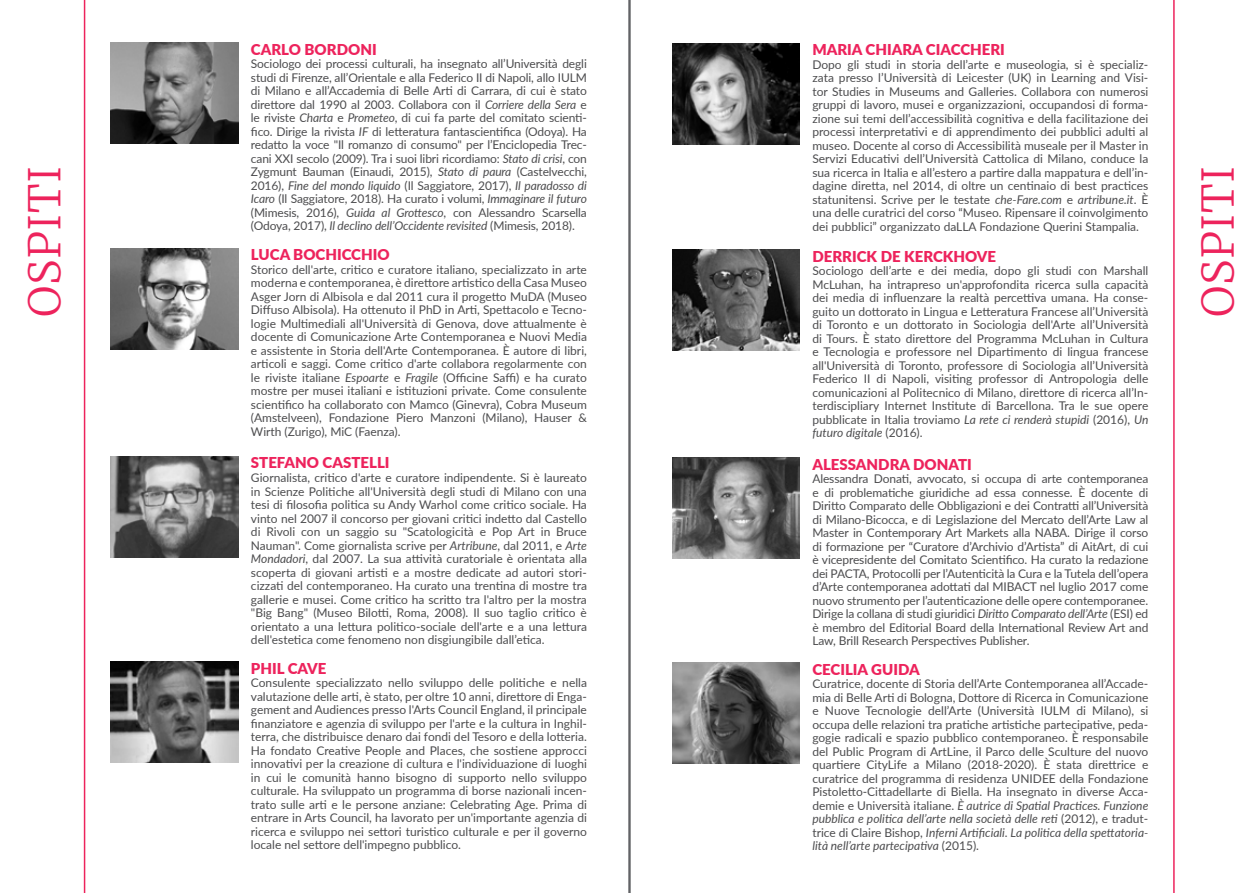
<style>
.page{position:relative;width:1259px;height:893px;background:#fff}
.page>*{position:absolute;margin:0;border:0;box-sizing:border-box;transform-origin:0 0}
.t1{font:300 43.5px "Merriweather";letter-spacing:.01em;color:#ed235c}
.t2{font:900 15px "Lato";color:#ed235c}
.t3{font:12px/13.5px "Lato";color:#4c4c4e;text-align:justify}
.s1{font-style:italic}
</style>
<div class="page">
<hr style="left:1173px;top:0;width:1px;height:893px;background:#ed235c">
<hr style="left:84px;top:0;width:1px;height:893px;background:#ed235c">
<img style="left:111px;top:43px;width:127px;height:100px">
<img style="left:111px;top:456px;width:127px;height:101px">
<img style="left:111px;top:248px;width:127px;height:101px">
<img style="left:111px;top:661px;width:127px;height:101px">
<img style="left:672px;top:663px;width:127px;height:101px">
<img style="left:672px;top:43px;width:127px;height:101px">
<img style="left:672px;top:458px;width:127px;height:101px">
<img style="left:672px;top:250px;width:127px;height:100px">
<hr style="left:629px;top:0;width:1px;height:893px;background:#626366">
<p class="t2" style="left:251px;top:41px;width:127px">CARLO BORDONI</p>
<p class="t3" style="left:251px;top:57px;width:337px">Sociologo dei processi culturali, ha insegnato all’Università degli studi di Firenze, all’Orientale e alla Federico II di Napoli, allo IULM di Milano e all’Accademia di Belle Arti di Carrara, di cui è stato direttore dal 1990 al 2003. Collabora con il <span class="s1">Corriere della Sera</span> e le riviste <span class="s1">Charta</span> e <span class="s1">Prometeo</span>, di cui fa parte del comitato scienti&shy;fico. Dirige la rivista <span class="s1">IF</span> di letteratura fantascientifica (Odoya). Ha redatto la voce "Il romanzo di consumo" per l’Enciclopedia Trec&shy;cani XXI secolo (2009). Tra i suoi libri ricordiamo: <span class="s1">Stato di crisi</span>, con Zygmunt Bauman (Einaudi, 2015), <span class="s1">Stato di paura</span> (Castelvecchi, 2016), <span class="s1">Fine del mondo liquido</span> (Il Saggiatore, 2017), <span class="s1">Il paradosso di Icaro</span> (Il Saggiatore, 2018). Ha curato i volumi, <span class="s1">Immaginare il futuro </span>(Mimesis, 2016), <span class="s1">Guida al Grottesco</span>, con Alessandro Scarsella (Odoya, 2017), <span class="s1">Il declino dell’Occidente revisited</span> (Mimesis, 2018).</p>
<p class="t2" style="left:812px;top:41px;width:194px">MARIA CHIARA CIACCHERI</p>
<p class="t3" style="left:812px;top:57px;width:337px">Dopo gli studi in storia dell’arte e museologia, si è specializ&shy;zata presso l’Università di Leicester (UK) in Learning and Visi&shy;tor Studies in Museums and Galleries. Collabora con numerosi gruppi di lavoro, musei e organizzazioni, occupandosi di forma&shy;zione sui temi dell’accessibilità cognitiva e della facilitazione dei processi interpretativi e di apprendimento dei pubblici adulti al museo. Docente al corso di Accessibilità museale per il Master in Servizi Educativi dell’Università Cattolica di Milano, conduce la sua ricerca in Italia e all’estero a partire dalla mappatura e dell’in&shy;dagine diretta, nel 2014, di oltre un centinaio di best practices statunitensi. Scrive per le testate <span class="s1">che-Fare.com</span> e <span class="s1">artribune.it</span>. È una delle curatrici del corso “Museo. Ripensare il coinvolgimento dei pubblici” organizzato daLLA Fondazione Querini Stampalia.</p>
<h1 class="t1" style="left:18px;top:317px;width:152px;rotate:-90deg">OSPITI</h1>
<h1 class="t1" style="left:1191px;top:317px;width:152px;rotate:-90deg">OSPITI</h1>
<p class="t2" style="left:251px;top:246px;width:140px">LUCA BOCHICCHIO</p>
<p class="t3" style="left:251px;top:262px;width:337px">Storico dell'arte, critico e curatore italiano, specializzato in arte moderna e contemporanea, è direttore artistico della Casa Museo Asger Jorn di Albisola e dal 2011 cura il progetto MuDA (Museo Diffuso Albisola). Ha ottenuto il PhD in Arti, Spettacolo e Tecno&shy;logie Multimediali all'Università di Genova, dove attualmente è docente di Comunicazione Arte Contemporanea e Nuovi Media e assistente in Storia dell'Arte Contemporanea. È autore di libri, articoli e saggi. Come critico d'arte collabora regolarmente con le riviste italiane <span class="s1">Espoarte</span> e <span class="s1">Fragile</span> (Officine Saffi) e ha curato mostre per musei italiani e istituzioni private. Come consulente scientifico ha collaborato con Mamco (Ginevra), Cobra Museum (Amstelveen), Fondazione Piero Manzoni (Milano), Hauser &amp; Wirth (Zurigo), MiC (Faenza).</p>
<p class="t2" style="left:812px;top:245px;width:185px">DERRICK DE KERCKHOVE</p>
<p class="t3" style="left:812px;top:263px;width:337px">Sociologo dell’arte e dei media, dopo gli studi con Marshall McLuhan, ha intrapreso un'approfondita ricerca sulla capacità dei media di influenzare la realtà percettiva umana. Ha conse&shy;guito un dottorato in Lingua e Letteratura Francese all’Università di Toronto e un dottorato in Sociologia dell'Arte all’Università di Tours. È stato direttore del Programma McLuhan in Cultura e Tecnologia e professore nel Dipartimento di lingua francese all'Università di Toronto, professore di Sociologia all’Università Federico II di Napoli, visiting professor di Antropologia delle comunicazioni al Politecnico di Milano, direttore di ricerca all’In&shy;terdiscipliary Internet Institute di Barcellona. Tra le sue opere pubblicate in Italia troviamo <span class="s1">La rete ci renderà stupidi</span> (2016), <span class="s1">Un futuro digitale</span> (2016).</p>
<p class="t2" style="left:251px;top:452px;width:140px">STEFANO CASTELLI</p>
<p class="t3" style="left:251px;top:470px;width:337px">Giornalista, critico d'arte e curatore indipendente. Si è laureato in Scienze Politiche all'Università degli studi di Milano con una tesi di filosofia politica su Andy Warhol come critico sociale. Ha vinto nel 2007 il concorso per giovani critici indetto dal Castello di Rivoli con un saggio su "Scatologicità e Pop Art in Bruce Nauman". Come giornalista scrive per <span class="s1">Artribune</span>, dal 2011, e <span class="s1">Arte Mondadori</span>, dal 2007. La sua attività curatoriale è orientata alla scoperta di giovani artisti e a mostre dedicate ad autori stori&shy;cizzati del contemporaneo. Ha curato una trentina di mostre tra gallerie e musei. Come critico ha scritto tra l'altro per la mostra "Big Bang" (Museo Bilotti, Roma, 2008). Il suo taglio critico è orientato a una lettura politico-sociale dell'arte e a una lettura dell'estetica come fenomeno non disgiungibile dall’etica.</p>
<p class="t2" style="left:251px;top:657px;width:77px">PHIL CAVE</p>
<p class="t3" style="left:251px;top:675px;width:337px">Consulente specializzato nello sviluppo delle politiche e nella valutazione delle arti, è stato, per oltre 10 anni, direttore di Enga&shy;gement and Audiences presso l'Arts Council England, il principale finanziatore e agenzia di sviluppo per l'arte e la cultura in Inghil&shy;terra, che distribuisce denaro dai fondi del Tesoro e della lotteria.<br>Ha fondato Creative People and Places, che sostiene approcci innovativi per la creazione di cultura e l'individuazione di luoghi in cui le comunità hanno bisogno di supporto nello sviluppo culturale. Ha sviluppato un programma di borse nazionali incen&shy;trato sulle arti e le persone anziane: Celebrating Age. Prima di entrare in Arts Council, ha lavorato per un'importante agenzia di ricerca e sviluppo nei settori turistico culturale e per il governo locale nel settore dell'impegno pubblico.</p>
<p class="t2" style="left:812px;top:453px;width:161px">ALESSANDRA DONATI</p>
<p class="t3" style="left:812px;top:472px;width:337px">Alessandra Donati, avvocato, si occupa di arte contemporanea e di problematiche giuridiche ad essa connesse. È docente di Diritto Comparato delle Obbligazioni e dei Contratti all’Università di Milano-Bicocca, e di Legislazione del Mercato dell’Arte Law al Master in Contemporary Art Markets alla NABA. Dirige il corso di formazione per “Curatore d’Archivio d’Artista” di AitArt, di cui è vicepresidente del Comitato Scientifico. Ha curato la redazione dei PACTA, Protocolli per l’Autenticità la Cura e la Tutela dell’opera d’Arte contemporanea adottati dal MIBACT nel luglio 2017 come nuovo strumento per l’autenticazione delle opere contemporanee.<br>Dirige la collana di studi giuridici <span class="s1">Diritto Comparato dell’Arte</span> (ESI) ed è membro del Editorial Board della International Review Art and Law, Brill Research Perspectives Publisher.</p>
<p class="t2" style="left:812px;top:661px;width:109px">CECILIA GUIDA</p>
<p class="t3" style="left:812px;top:677px;width:337px">Curatrice, docente di Storia dell’Arte Contemporanea all’Accade&shy;mia di Belle Arti di Bologna, Dottore di Ricerca in Comunicazione e Nuove Tecnologie dell’Arte (Università IULM di Milano), si occupa delle relazioni tra pratiche artistiche partecipative, peda&shy;gogie radicali e spazio pubblico contemporaneo. È responsabile del Public Program di ArtLine, il Parco delle Sculture del nuovo quartiere CityLife a Milano (2018-2020). È stata direttrice e curatrice del programma di residenza UNIDEE della Fondazione Pistoletto-Cittadellarte di Biella. Ha insegnato in diverse Acca&shy;demie e Università italiane. <span class="s1">È autrice di Spatial Practices. Funzione pubblica e politica dell’arte nella società delle reti</span> (2012), e tradut&shy;trice di Claire Bishop, <span class="s1">Inferni Artificiali. La politica della spettatoria&shy;lità nell’arte partecipativa</span> (2015).</p>
</div>
